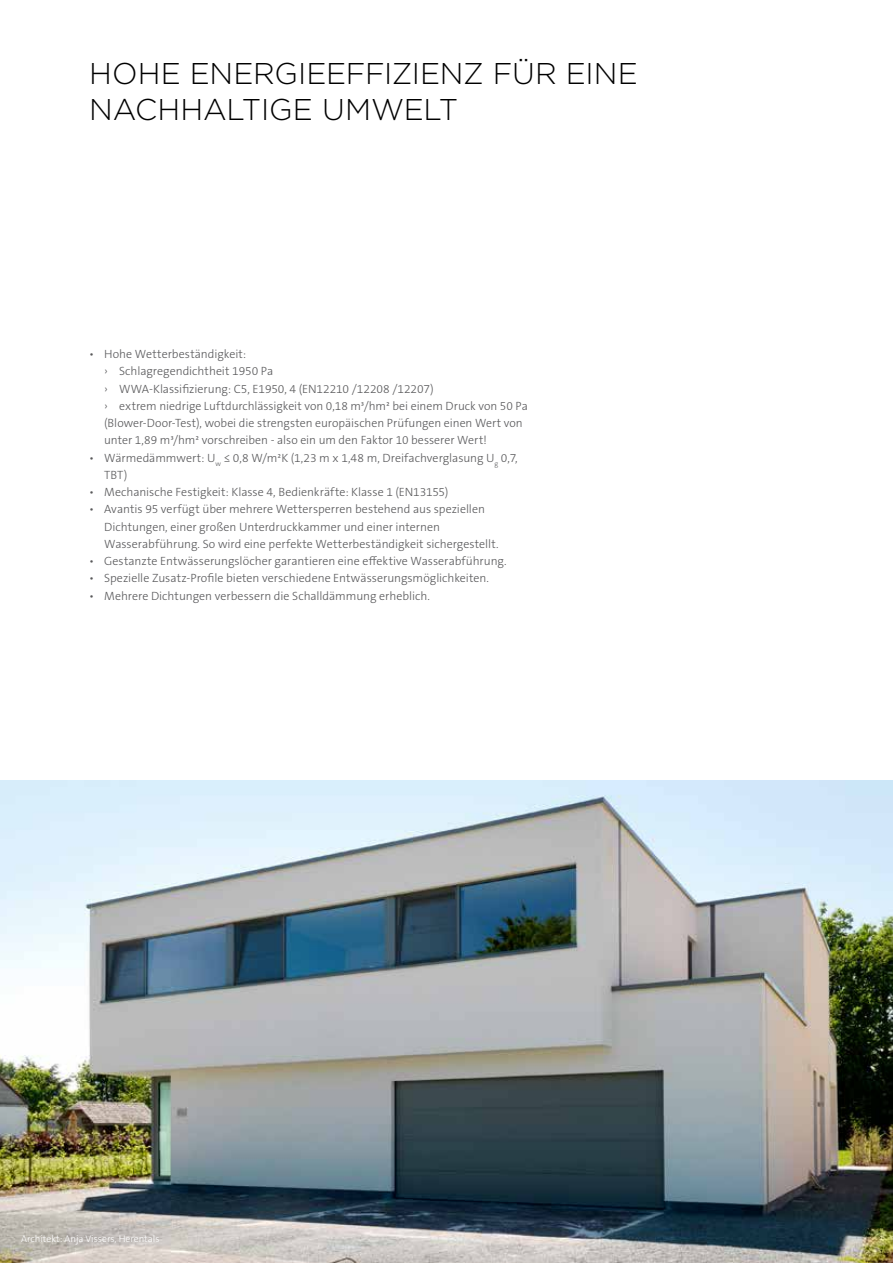
<style>
.page{position:relative;width:893px;height:1263px;background:#fff}
.page>*{position:absolute;margin:0;border:0;box-sizing:border-box;transform-origin:0 0}
.t1{font:300 30px/36px "Gotham";letter-spacing:-.005em;color:#000}
.t2{font:300 12px/17.2px "The Sans B W3";color:#58585a}
.t3{font:300 9.75px "The Sans B W3";color:#fff}
</style>
<div class="page">
<img style="left:0;top:780px;width:893px;height:483px">
<h1 class="t1" style="left:89px;top:54px;width:550px">HOHE ENERGIEEFFIZIENZ FÜR EINE<br>NACHHALTIGE UMWELT</h1>
<p class="t2" style="left:104px;top:345px;width:425px;text-indent:-15px">• Hohe Wetterbeständigkeit:<br>› Schlagregendichtheit 1950 Pa<br>› WWA-Klassifizierung: C5, E1950, 4 (EN12210 /12208 /12207)<br>› extrem niedrige Luftdurchlässigkeit von 0,18 m³/hm² bei einem Druck von 50 Pa (Blower-Door-Test), wobei die strengsten europäischen Prüfungen einen Wert von unter 1,89 m³/hm² vorschreiben - also ein um den Faktor 10 besserer Wert!</p>
<p class="t2" style="left:104px;top:449px;width:415px;text-indent:-15px">• Wärmedämmwert: U<sub>w</sub> ≤ 0,8 W/m²K (1,23 m x 1,48 m, Dreifachverglasung U<sub>g</sub> 0,7,<br>TBT)</p>
<p class="t2" style="left:89px;top:483px;width:361px">• Mechanische Festigkeit: Klasse 4, Bedienkräfte: Klasse 1 (EN13155)</p>
<p class="t2" style="left:104px;top:501px;width:396px;text-indent:-15px">• Avantis 95 verfügt über mehrere Wettersperren bestehend aus speziellen<br>Dichtungen, einer großen Unterdruckkammer und einer internen<br>Wasserabführung. So wird eine perfekte Wetterbeständigkeit sichergestellt.</p>
<p class="t2" style="left:89px;top:552px;width:419px">• Gestanzte Entwässerungslöcher garantieren eine effektive Wasserabführung.</p>
<p class="t2" style="left:89px;top:570px;width:401px">• Spezielle Zusatz-Profile bieten verschiedene Entwässerungsmöglichkeiten.</p>
<p class="t2" style="left:89px;top:587px;width:342px">• Mehrere Dichtungen verbessern die Schalldämmung erheblich.</p>
<p class="t3" style="left:21px;top:1232px;width:140px">Architekt: Anja Vissers, Herentals</p>
</div>
